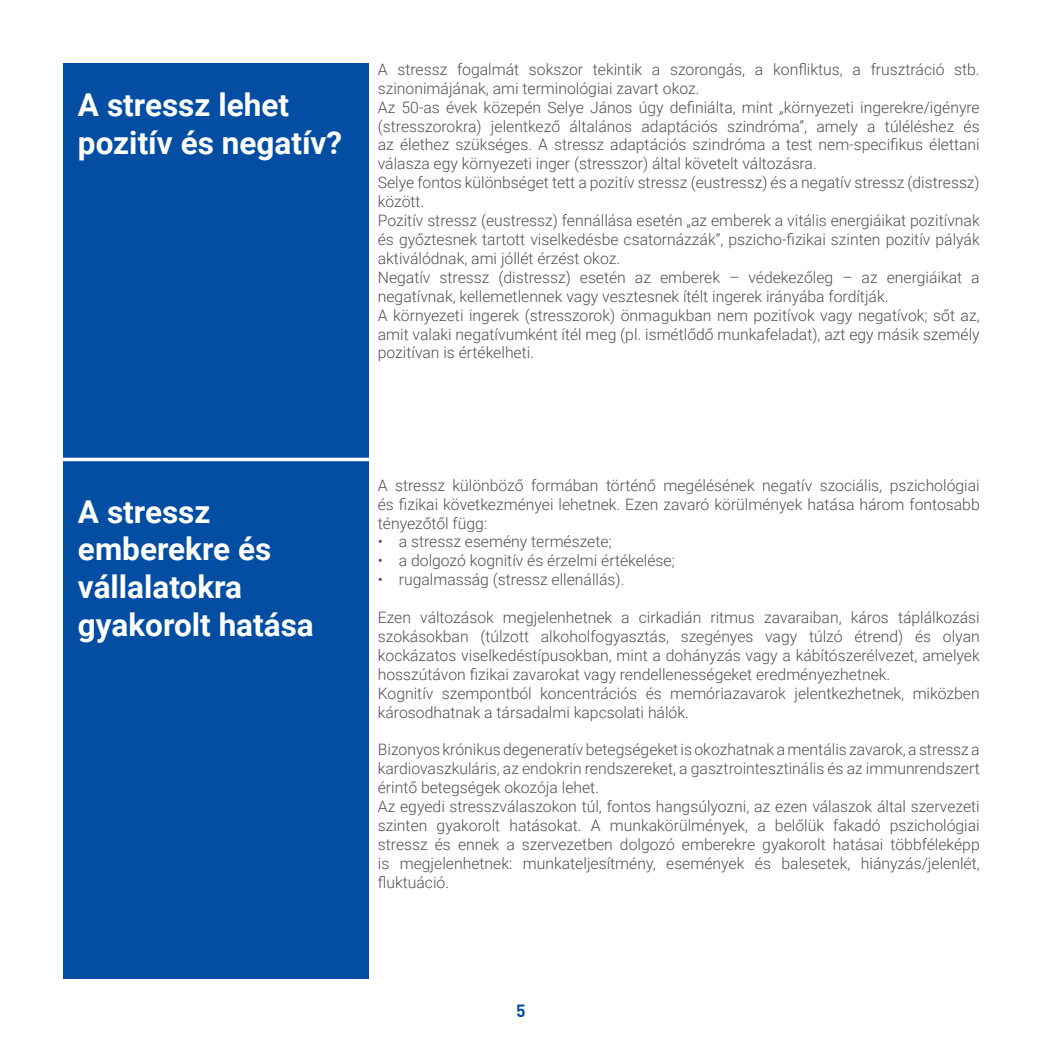
<style>
.page{position:relative;width:1042px;height:1042px;background:#fff}
.page>*{position:absolute;margin:0;border:0;box-sizing:border-box;transform-origin:0 0}
.t1{font:700 31.5px/37.8px "Roboto";color:#fff}
.t2{font:700 17.5px "DIN Pro";color:#034ea2}
.t3{font:300 15.75px/18.9px "Roboto";color:#505052}
</style>
<div class="page">
<div style="left:63px;top:63px;width:305px;height:916px;background:#034ea2"></div>
<hr style="left:60px;top:458px;width:320px;height:3px;background:#fff">
<h1 class="t1" style="left:78px;top:85px;width:266px">A stressz lehet pozitív és negatív?</h1>
<p class="t3" style="left:378px;top:59px;width:603px">A stressz fogalmát sokszor tekintik a szorongás, a konfliktus, a frusztráció stb. szinonimájának, ami terminológiai zavart okoz.<br>Az 50-as évek közepén Selye János úgy definiálta, mint „környezeti ingerekre/igényre (stresszorokra) jelentkező általános adaptációs szindróma”, amely a túléléshez és az élethez szükséges. A stressz adaptációs szindróma a test nem-specifikus élettani válasza egy környezeti inger (stresszor) által követelt változásra.<br>Selye fontos különbséget tett a pozitív stressz (eustressz) és a negatív stressz (distressz) között.<br>Pozitív stressz (eustressz) fennállása esetén „az emberek a vitális energiáikat pozitívnak és győztesnek tartott viselkedésbe csatornázzák”, pszicho-fizikai szinten pozitív pályák aktiválódnak, ami jóllét érzést okoz.<br>Negatív stressz (distressz) esetén az emberek – védekezőleg – az energiáikat a negatívnak, kellemetlennek vagy vesztesnek ítélt ingerek irányába fordítják.<br>A környezeti ingerek (stresszorok) önmagukban nem pozitívok vagy negatívok; sőt az, amit valaki negatívumként ítél meg (pl. ismétlődő munkafeladat), azt egy másik személy pozitívan is értékelheti.</p>
<h1 class="t1" style="left:78px;top:491px;width:237px">A stressz emberekre és vállalatokra gyakorolt hatása</h1>
<p class="t3" style="left:378px;top:475px;width:603px;text-align:justify">A stressz különböző formában történő megélésének negatív szociális, pszichológiai és fizikai következményei lehetnek. Ezen zavaró körülmények hatása három fontosabb tényezőtől függ:</p>
<p class="t3" style="left:378px;top:532px;width:235px">• a stressz esemény természete;</p>
<p class="t3" style="left:378px;top:551px;width:298px">• a dolgozó kognitív és érzelmi értékelése;</p>
<p class="t3" style="left:378px;top:569px;width:248px">• rugalmasság (stressz ellenállás).</p>
<p class="t3" style="left:378px;top:607px;width:603px">Ezen változások megjelenhetnek a cirkadián ritmus zavaraiban, káros táplálkozási szokásokban (túlzott alkoholfogyasztás, szegényes vagy túlzó étrend) és olyan kockázatos viselkedéstípusokban, mint a dohányzás vagy a kábítószerélvezet, amelyek hosszútávon fizikai zavarokat vagy rendellenességeket eredményezhetnek.<br>Kognitív szempontból koncentrációs és memóriazavarok jelentkezhetnek, miközben károsodhatnak a társadalmi kapcsolati hálók.</p>
<p class="t3" style="left:378px;top:740px;width:603px">Bizonyos krónikus degeneratív betegségeket is okozhatnak a mentális zavarok, a stressz a kardiovaszkuláris, az endokrin rendszereket, a gasztrointesztinális és az immunrendszert érintő betegségek okozója lehet.<br>Az egyedi stresszválaszokon túl, fontos hangsúlyozni, az ezen válaszok által szervezeti szinten gyakorolt hatásokat. A munkakörülmények, a belőlük fakadó pszichológiai stressz és ennek a szervezetben dolgozó emberekre gyakorolt hatásai többféleképp is megjelenhetnek: munkateljesítmény, események és balesetek, hiányzás/jelenlét, fluktuáció.</p>
<p class="t2" style="left:516px;top:999px;width:11px">5</p>
</div>
